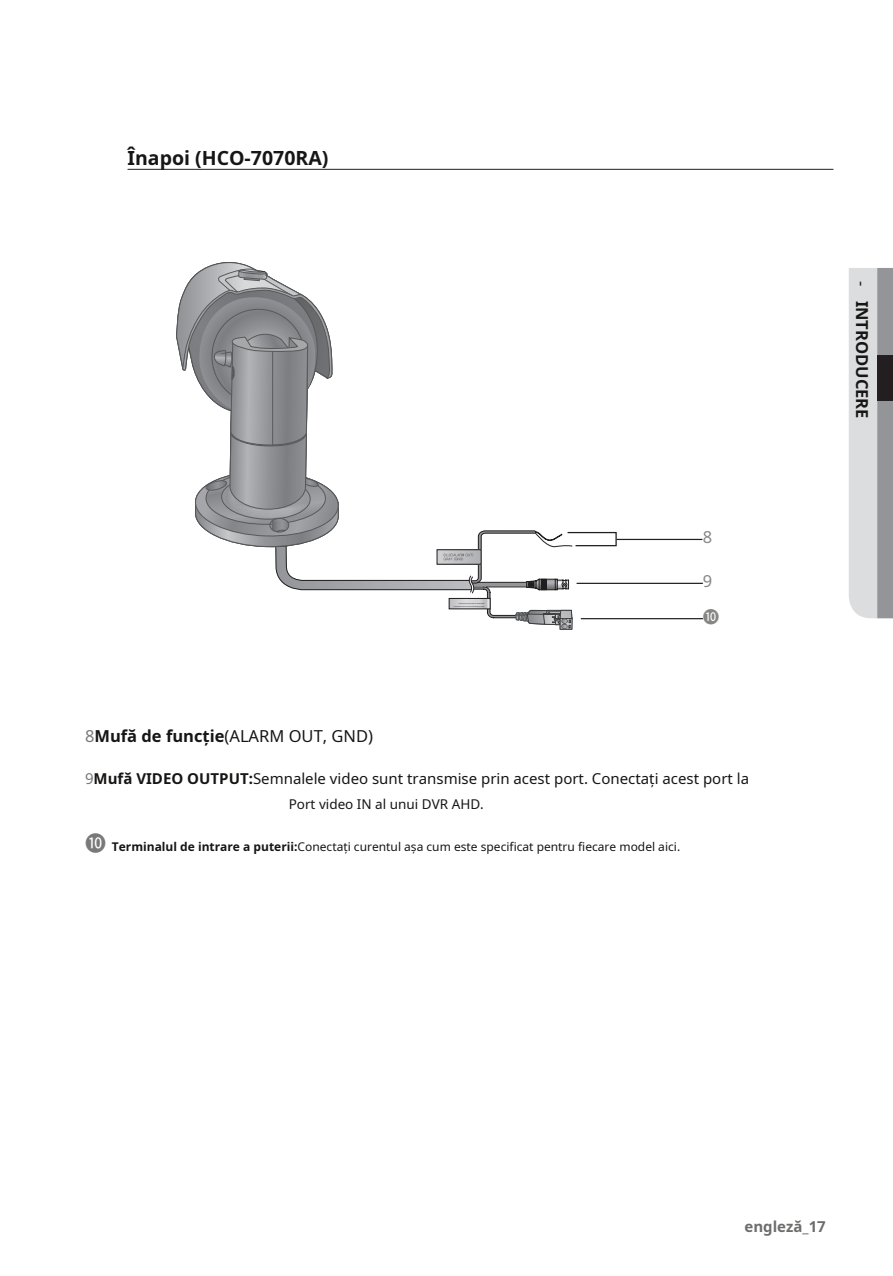
<style>
.page{position:relative;width:893px;height:1276px;background:#fff}
.page>*{position:absolute;margin:0;border:0;box-sizing:border-box;transform-origin:0 0}
.t1{font:700 19.5px "Noto Sans";color:#171615}
.t2{font:16.5px "Noto Sans";color:#171615}
.t3{font:700 16.5px "Noto Sans";color:#171615}
.t4{font:16.5px "Noto Sans";color:#868685}
.t5{font:16.5px "Noto Sans CJ Ksc";color:#868685}
.t6{font:15px "Noto Sans";color:#171615}
.t7{font:700 15px "Noto Sans";color:#6d6d6c}
.t8{font:13.5px "Noto Sans";color:#171615}
.t9{font:12px "Noto Sans";color:#171615}
.s1{color:#7a7979}
.s2{font-weight:700}
.s3{font-family:"Noto Sans CJ Ksc";font-size:21px;color:#7a7979}
.s4{font-weight:400}
</style>
<div class="page">
<svg style="left:849px;top:268px;width:44px;height:350px;background:#c3c5c7"></svg>
<div style="left:878px;top:355px;width:15px;height:45px;background:#231f20"></div>
<hr style="left:128px;top:169px;width:705px;height:1px;background:#231f20">
<hr style="left:616px;top:539px;width:86px;height:1px;background:#231f20">
<svg style="left:177px;top:262px;width:440px;height:368px"></svg>
<hr style="left:600px;top:582px;width:113px;height:3px;background:#fff">
<hr style="left:577px;top:583px;width:126px;height:1px;background:#231f20">
<hr style="left:604px;top:617px;width:109px;height:3px;background:#fff">
<hr style="left:581px;top:618px;width:122px;height:1px;background:#231f20">
<h1 class="t1" style="left:128px;top:144px;width:202px">Înapoi (HCO-7070RA)</h1>
<h2 class="t4" style="left:703px;top:525px;width:11px">8</h2>
<h2 class="t4" style="left:703px;top:569px;width:11px">9</h2>
<h2 class="t5" style="left:703px;top:604px;width:18px">❿</h2>
<h2 class="t2" style="left:85px;top:724px;width:290px"><span class="s1">8</span><span class="s2">Mufă de funcție</span>(ALARM OUT, GND)</h2>
<p class="t6" style="left:85px;top:768px;width:666px"><span class="s1">9</span><span class="s2">Mufă VIDEO OUTPUT:</span>Semnalele video sunt transmise prin acest port. Conectați acest port la</p>
<p class="t8" style="left:289px;top:795px;width:197px">Port video IN al unui DVR AHD.</p>
<p class="t9" style="left:85px;top:838px;width:597px"><span class="s3">❿</span> <span class="s2">Terminalul de intrare a puterii:</span>Conectați curentul așa cum este specificat pentru fiecare model aici.</p>
<h2 class="t3" style="left:874px;top:281px;width:139px;rotate:90deg"><span class="s4">-</span> INTRODUCERE</h2>
<p class="t7" style="left:744px;top:1216px;width:83px">engleză_17</p>
</div>
